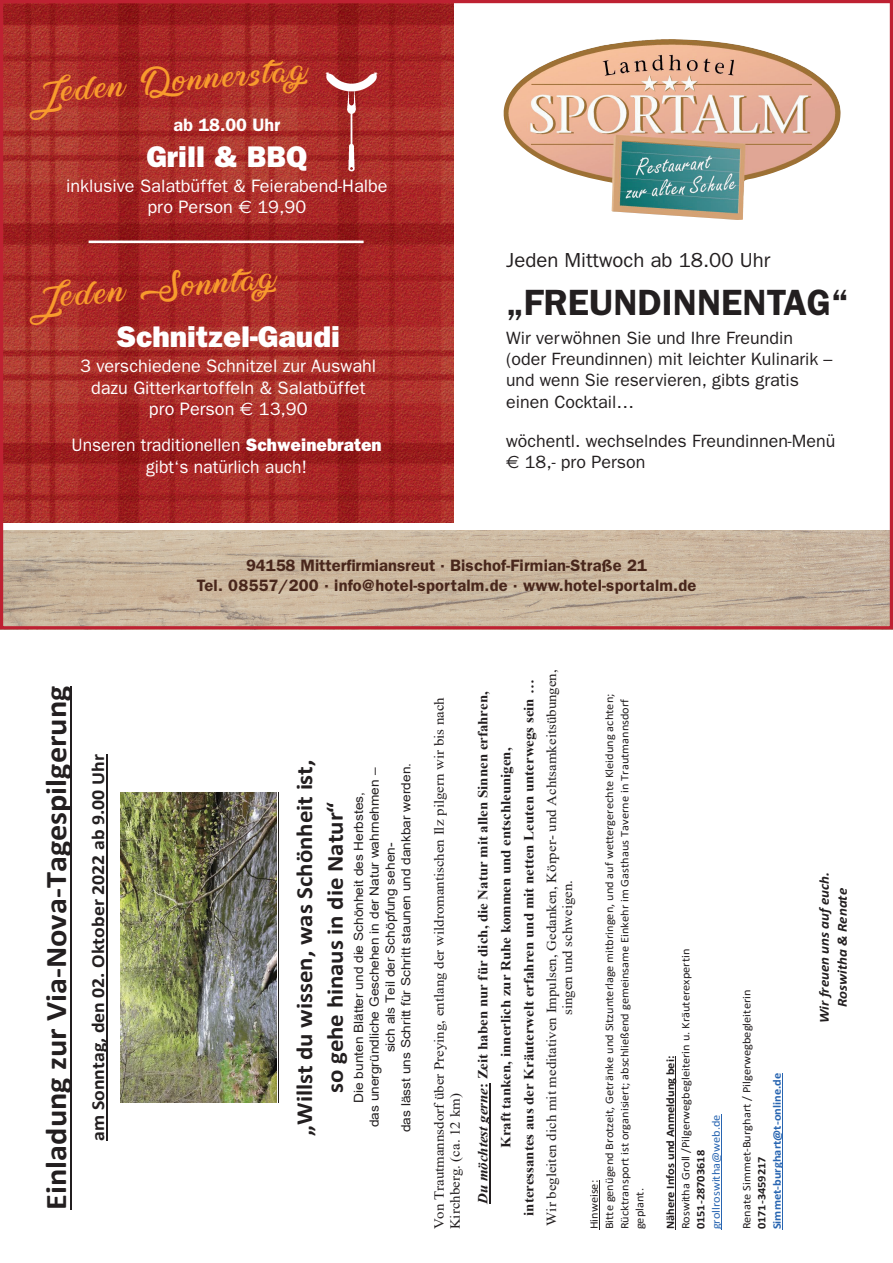
<style>
.page{position:relative;width:893px;height:1263px;background:#fff}
.page>*{position:absolute;margin:0;border:0;box-sizing:border-box;transform-origin:0 0}
.t1{font:39px "Midnight Bangkok";color:#f89b2d}
.t2{font:600 36.75px "Franklin Gothic";color:#231f20}
.t3{font:700 30.15px "Calibri";color:#231f20;scale:1.07 1}
.t4{font:800 30px "Franklin Gothic";color:#fff}
.t5{font:700 23.25px/30.6px "Calibri";color:#231f20;text-align:center;scale:1.07 1}
.t6{font:20.4px "Franklin Gothic";color:#231f20}
.t7{font:700 18.45px "Calibri";color:#231f20;scale:1.07 1}
.t8{font:18px/21.5px "Franklin Gothic";color:#fff;text-align:center}
.t9{font:600 18px "Franklin Gothic";color:#fff}
.t10{font:17.85px/21.5px "Franklin Gothic";color:#231f20}
.t11{font:600 16.5px/19.8px "Franklin Gothic";letter-spacing:.01em;color:#49271c;text-align:center}
.t12{font:13.95px/15.9px "Times New Roman";color:#231f20;scale:1.07 1}
.t13{font:700 13.95px/23px "Times New Roman";color:#231f20;text-align:center;scale:1.07 1}
.t14{font:italic 700 13.95px/18.1px "Calibri";color:#231f20;text-align:center;scale:1.07 1}
.t15{font:12.75px/15.8px "Arial";color:#231f20;text-align:center;scale:1.07 1}
.t16{font:11.55px/15.1px "Calibri";color:#231f20;scale:1.07 1}
.t17{font:700 11.55px "Calibri";color:#231f20;scale:1.07 1}
.t18{font:700 11.55px "Calibri";letter-spacing:.005em;color:#2865b1;scale:1.07 1}
.t19{font:11.55px "Calibri";color:#2865b1;scale:1.07 1}
.s1{font-family:"Euro Sans"}
.s2{font-weight:800}
.s3{font-style:italic}
</style>
<div class="page">
<img style="left:4px;top:4px;width:449px;height:519px">
<img style="left:504px;top:39px;width:337px;height:181px">
<img style="left:4px;top:530px;width:885px;height:95px">
<div style="left:0;top:0;width:893px;height:629px;border:3px solid #be2132"></div>
<hr style="left:89px;top:241px;width:275px;height:2px;background:#fff">
<img style="left:314px;top:68px;width:75px;height:106px">
<hr style="left:70px;top:686px;width:2px;height:523px;background:#231f20">
<hr style="left:106px;top:754px;width:1px;height:387px;background:#231f20">
<hr style="left:278px;top:792px;width:1px;height:311px;background:#231f20">
<hr style="left:489px;top:1083px;width:1px;height:121px;background:#231f20">
<hr style="left:599px;top:1180px;width:1px;height:49px;background:#231f20">
<hr style="left:675px;top:1056px;width:1px;height:173px;background:#231f20">
<hr style="left:721px;top:1114px;width:1px;height:115px;background:#2865b1">
<hr style="left:782px;top:1073px;width:1px;height:156px;background:#2865b1">
<img style="left:120px;top:792px;width:156px;height:311px">
<h1 class="t1" style="left:39px;top:70px;width:269px;rotate:-5deg">Jeden Donnerstag</h1>
<h3 class="t9" style="left:173px;top:114px;width:108px">ab 18.00 Uhr</h3>
<h3 class="t4" style="left:146px;top:139px;width:162px">Grill &amp; BBQ</h3>
<h3 class="t8" style="left:66px;top:175px;width:323px">inklusive Salatbüffet &amp; Feierabend-Halbe pro Person <span class="s1">E</span> 19,90</h3>
<h1 class="t1" style="left:39px;top:275px;width:237px;rotate:-5deg">Jeden Sonntag</h1>
<h3 class="t4" style="left:116px;top:319px;width:225px">Schnitzel-Gaudi</h3>
<h3 class="t8" style="left:80px;top:355px;width:298px">3 verschiedene Schnitzel zur Auswahl dazu Gitterkartoffeln &amp; Salatbüffet pro Person <span class="s1">E</span> 13,90</h3>
<h3 class="t8" style="left:72px;top:434px;width:312px">Unseren traditionellen <span class="s2">Schweinebraten </span>gibt‘s natürlich auch!</h3>
<h3 class="t6" style="left:506px;top:249px;width:266px">Jeden Mittwoch ab 18.00 Uhr</h3>
<h2 class="t2" style="left:506px;top:281px;width:344px">„FREUNDINNENTAG“</h2>
<h3 class="t10" style="left:506px;top:326px;width:328px">Wir verwöhnen Sie und Ihre Freundin (oder Freundinnen) mit leichter Kulinarik – und wenn Sie reservieren, gibts gratis einen Cocktail…</h3>
<h3 class="t10" style="left:506px;top:430px;width:331px">wöchentl. wechselndes Freundinnen-Menü<br><span class="s1">E</span> 18,- pro Person</h3>
<h3 class="t11" style="left:197px;top:555px;width:501px">94158 Mitterfirmiansreut · Bischof-Firmian-Straße 21<br>Tel. 08557/200 · info@hotel-sportalm.de · www.hotel-sportalm.de</h3>
<h3 class="t3" style="left:35px;top:1209px;width:491px;rotate:-90deg">Einladung zur Via-Nova-Tagespilgerung</h3>
<h3 class="t7" style="left:85px;top:1141px;width:363px;rotate:-90deg">am Sonntag, den 02. Oktober 2022 ab 9.00 Uhr</h3>
<h3 class="t5" style="left:289px;top:1136px;width:353px;rotate:-90deg">„Willst du wissen, was Schönheit ist, so gehe hinaus in die Natur“</h3>
<p class="t15" style="left:351px;top:1132px;width:346px;rotate:-90deg">Die bunten Blätter und die Schönheit des Herbstes,<br>das unergründliche Geschehen in der Natur wahrnehmen – sich als Teil der Schöpfung sehen-<br>das lässt uns Schritt für Schritt staunen und dankbar werden.</p>
<p class="t12" style="left:431px;top:1229px;width:499px;rotate:-90deg">Von Trautmannsdorf über Preying, entlang der wildromantischen Ilz pilgern wir bis nach<br>Kirchberg. (ca. 12 km)</p>
<p class="t13" style="left:471px;top:1216px;width:503px;rotate:-90deg"><span class="s3">Du möchtest gerne</span>: Zeit haben nur für dich, die Natur mit allen Sinnen erfahren,<br>Kraft tanken, innerlich zur Ruhe kommen und entschleunigen,<br>interessantes aus der Kräuterwelt erfahren und mit netten Leuten unterwegs sein …</p>
<p class="t12" style="left:543px;top:1226px;width:521px;text-align:center;rotate:-90deg">Wir begleiten dich mit meditativen Impulsen, Gedanken, Körper- und Achtsamkeitsübungen, singen und schweigen.</p>
<p class="t16" style="left:586px;top:1229px;width:502px;rotate:-90deg">Hinweise:<br>Bitte genügend Brotzeit, Getränke und Sitzunterlage mitbringen, und auf wettergerechte Kleidung achten; Rücktransport ist organisiert; abschließend gemeinsame Einkehr im Gasthaus Taverne in Trautmannsdorf geplant.</p>
<p class="t16" style="left:678px;top:1229px;width:264px;rotate:-90deg">Roswitha Groll /Pilgerwegbegleiterin u. Kräuterexpertin</p>
<p class="t17" style="left:662px;top:1229px;width:164px;rotate:-90deg">Nähere Infos und Anmeldung bei:</p>
<p class="t19" style="left:708px;top:1229px;width:109px;rotate:-90deg">grollroswitha@web.de</p>
<p class="t17" style="left:693px;top:1229px;width:76px;rotate:-90deg">0151-28703618</p>
<p class="t16" style="left:739px;top:1229px;width:225px;rotate:-90deg">Renate Simmet-Burghart / Pilgerwegbegleiterin</p>
<p class="t18" style="left:769px;top:1229px;width:148px;rotate:-90deg">Simmet-burghart@t-online.de</p>
<p class="t17" style="left:753px;top:1229px;width:70px;rotate:-90deg">0171-3459217</p>
<p class="t14" style="left:814px;top:1023px;width:143px;rotate:-90deg">Wir freuen uns auf euch.<br>Roswitha &amp; Renate</p>
</div>
